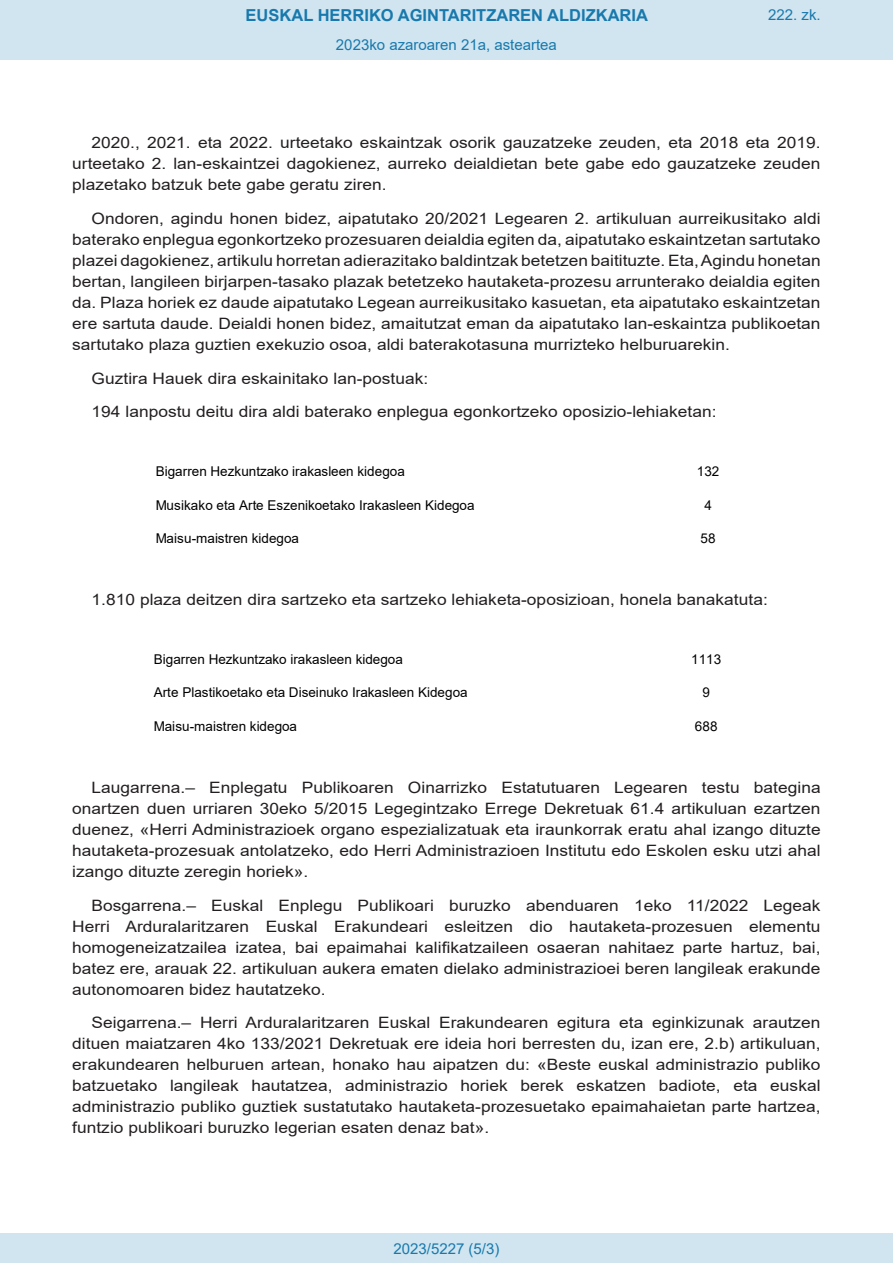
<style>
.page{position:relative;width:893px;height:1263px;background:#fff}
.page>*{position:absolute;margin:0;border:0;box-sizing:border-box;transform-origin:0 0}
.t1{font:700 16.5px "Arial";color:#1879ad}
.BOPVDetalle{font:15.6px/21px "Arial";color:#231f20;text-align:justify;scale:1.11 1}
.Paginacion_Centro{font:15px "Arial";color:#1879ad}
.t2{font:13.5px "Arial";letter-spacing:.005em;color:#000}
</style>
<div class="page">
<div style="left:0;top:0;width:893px;height:60px;background:#d0e5f0"></div>
<div style="left:0;top:1233px;width:893px;height:30px;background:#d0e5f0"></div>
<p class="t1" style="left:246px;top:3px;width:404px">EUSKAL HERRIKO AGINTARITZAREN ALDIZKARIA</p>
<p class="Paginacion_Centro" style="left:336px;top:35px;width:222px">2023ko azaroaren 21a, asteartea</p>
<p class="Paginacion_Centro" style="left:768px;top:5px;width:54px">222. zk.</p>
<p class="BOPVDetalle" style="left:72px;top:132px;width:676px;text-indent:19px">2020., 2021. eta 2022. urteetako eskaintzak osorik gauzatzeke zeuden, eta 2018 eta 2019. urteetako 2. lan-eskaintzei dagokienez, aurreko deialdietan bete gabe edo gauzatzeke zeuden plazetako batzuk bete gabe geratu ziren.</p>
<p class="BOPVDetalle" style="left:72px;top:208px;width:676px;text-indent:19px">Ondoren, agindu honen bidez, aipatutako 20/2021 Legearen 2. artikuluan aurreikusitako aldi baterako enplegua egonkortzeko prozesuaren deialdia egiten da, aipatutako eskaintzetan sartutako plazei dagokienez, artikulu horretan adierazitako baldintzak betetzen baitituzte. Eta, Agindu honetan bertan, langileen birjarpen-tasako plazak betetzeko hautaketa-prozesu arrunterako deialdia egiten da. Plaza horiek ez daude aipatutako Legean aurreikusitako kasuetan, eta aipatutako eskaintzetan ere sartuta daude. Deialdi honen bidez, amaitutzat eman da aipatutako lan-eskaintza publikoetan sartutako plaza guztien exekuzio osoa, aldi baterakotasuna murrizteko helburuarekin.</p>
<p class="BOPVDetalle" style="left:92px;top:368px;width:305px">Guztira Hauek dira eskainitako lan-postuak:</p>
<p class="BOPVDetalle" style="left:92px;top:401px;width:564px">194 lanpostu deitu dira aldi baterako enplegua egonkortzeko oposizio-lehiaketan:</p>
<p class="t2" style="left:156px;top:462px;width:251px">Bigarren Hezkuntzako irakasleen kidegoa</p>
<p class="t2" style="left:697px;top:462px;width:24px">132</p>
<p class="t2" style="left:156px;top:495px;width:320px">Musikako eta Arte Eszenikoetako Irakasleen Kidegoa</p>
<p class="t2" style="left:704px;top:495px;width:9px">4</p>
<p class="t2" style="left:156px;top:529px;width:145px">Maisu-maistren kidegoa</p>
<p class="t2" style="left:701px;top:529px;width:17px">58</p>
<p class="BOPVDetalle" style="left:92px;top:589px;width:611px">1.810 plaza deitzen dira sartzeko eta sartzeko lehiaketa-oposizioan, honela banakatuta:</p>
<p class="t2" style="left:154px;top:650px;width:251px">Bigarren Hezkuntzako irakasleen kidegoa</p>
<p class="t2" style="left:691px;top:650px;width:32px">1113</p>
<p class="t2" style="left:154px;top:683px;width:315px">Arte Plastikoetako eta Diseinuko Irakasleen Kidegoa</p>
<p class="t2" style="left:702px;top:683px;width:9px">9</p>
<p class="t2" style="left:154px;top:717px;width:145px">Maisu-maistren kidegoa</p>
<p class="t2" style="left:695px;top:717px;width:24px">688</p>
<p class="BOPVDetalle" style="left:72px;top:777px;width:676px;text-indent:19px">Laugarrena.– Enplegatu Publikoaren Oinarrizko Estatutuaren Legearen testu bategina onartzen duen urriaren 30eko 5/2015 Legegintzako Errege Dekretuak 61.4 artikuluan ezartzen duenez, «Herri Administrazioek organo espezializatuak eta iraunkorrak eratu ahal izango dituzte hautaketa-prozesuak antolatzeko, edo Herri Administrazioen Institutu edo Eskolen esku utzi ahal izango dituzte zeregin horiek».</p>
<p class="BOPVDetalle" style="left:72px;top:894px;width:676px;text-indent:19px">Bosgarrena.– Euskal Enplegu Publikoari buruzko abenduaren 1eko 11/2022 Legeak Herri Arduralaritzaren Euskal Erakundeari esleitzen dio hautaketa-prozesuen elementu homogeneizatzailea izatea, bai epaimahai kalifikatzaileen osaeran nahitaez parte hartuz, bai, batez ere, arauak 22. artikuluan aukera ematen dielako administrazioei beren langileak erakunde autonomoaren bidez hautatzeko.</p>
<p class="BOPVDetalle" style="left:72px;top:1012px;width:676px;text-indent:19px">Seigarrena.– Herri Arduralaritzaren Euskal Erakundearen egitura eta eginkizunak arautzen dituen maiatzaren 4ko 133/2021 Dekretuak ere ideia hori berresten du, izan ere, 2.b) artikuluan, erakundearen helburuen artean, honako hau aipatzen du: «Beste euskal administrazio publiko batzuetako langileak hautatzea, administrazio horiek berek eskatzen badiote, eta euskal administrazio publiko guztiek sustatutako hautaketa-prozesuetako epaimahaietan parte hartzea, funtzio publikoari buruzko legerian esaten denaz bat».</p>
<p class="Paginacion_Centro" style="left:393px;top:1238px;width:107px">2023/5227 (5/3)</p>
</div>
